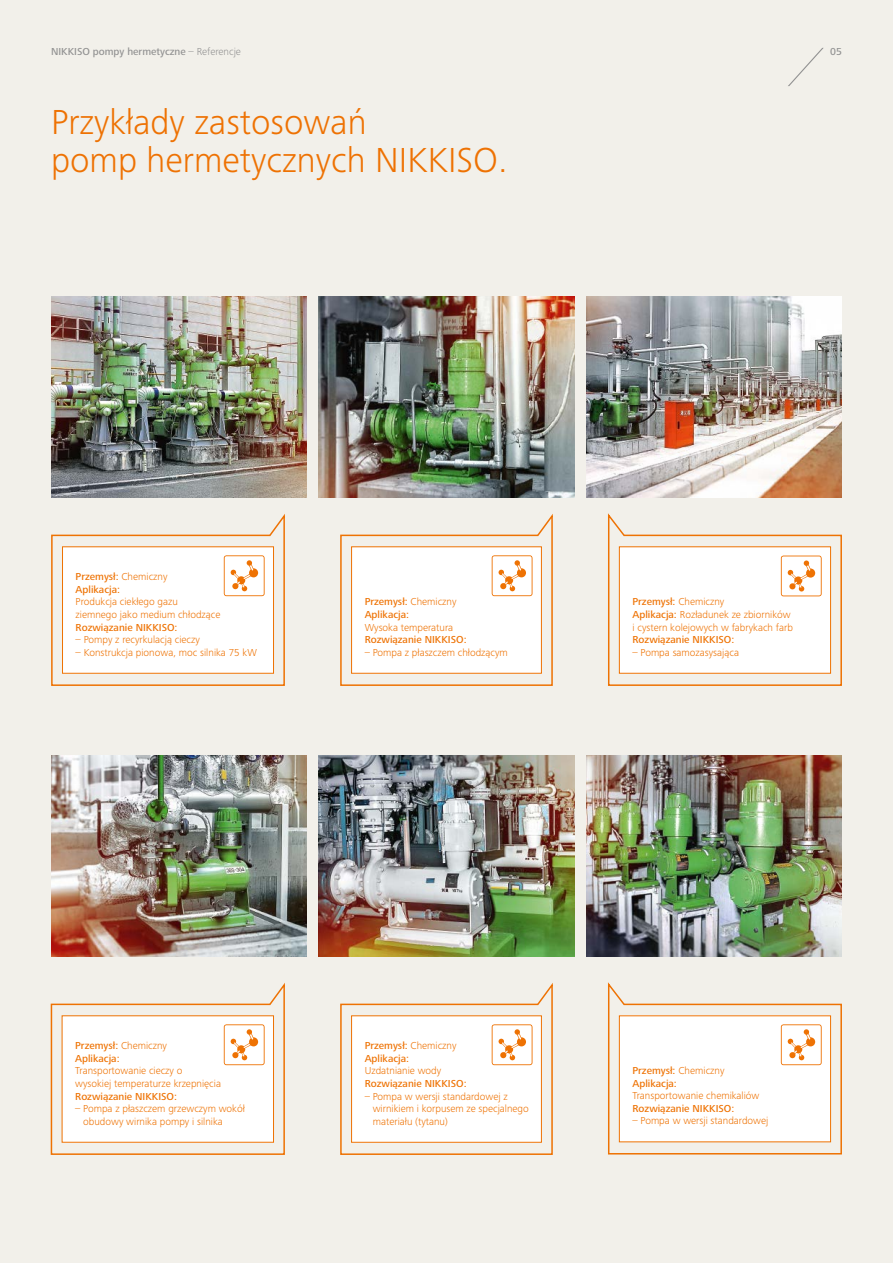
<style>
.page{position:relative;width:893px;height:1263px;background:#f2f0ea}
.page>*{position:absolute;margin:0;border:0;box-sizing:border-box;transform-origin:0 0}
.t1{font:300 36px/38.2px "Frutiger Next LTW1 G";color:#ee7203}
.t2{font:300 10.5px/12.6px "Frutiger Next LTW1 G";color:#ee7203}
.t3{font:500 10.5px/12.6px "Frutiger Next LTW1 G";color:#ee7203}
.t4{font:500 10.5px "Frutiger Next LTW1 G";color:#929292}
.s1{font-weight:300}
.s2{font-weight:500}
</style>
<div class="page">
<img style="left:51px;top:756px;width:255px;height:201px">
<img style="left:587px;top:756px;width:255px;height:201px">
<img style="left:587px;top:297px;width:255px;height:200px">
<img style="left:51px;top:297px;width:255px;height:200px">
<img style="left:319px;top:756px;width:255px;height:201px">
<img style="left:319px;top:297px;width:255px;height:200px">
<svg style="left:788px;top:47px;width:36px;height:40px"></svg>
<svg style="left:50px;top:983px;width:235px;height:172px"></svg>
<svg style="left:51px;top:514px;width:234px;height:172px"></svg>
<svg style="left:340px;top:983px;width:213px;height:172px"></svg>
<svg style="left:340px;top:514px;width:213px;height:172px"></svg>
<svg style="left:608px;top:982px;width:234px;height:173px"></svg>
<svg style="left:608px;top:513px;width:234px;height:173px"></svg>
<p class="t4" style="left:51px;top:46px;width:191px">NIKKISO pompy hermetyczne <span class="s1">– Referencje</span></p>
<p class="t4" style="left:830px;top:46px;width:13px">05</p>
<h1 class="t1" style="left:51px;top:103px;width:458px">Przykłady zastosowań<br>pomp hermetycznych NIKKISO.</h1>
<p class="t3" style="left:76px;top:571px;width:93px">Przemysł: <span class="s1">Chemiczny<br></span>Aplikacja:</p>
<p class="t2" style="left:76px;top:596px;width:146px">Produkcja ciekłego gazu ziemnego jako medium chłodzące</p>
<p class="t3" style="left:76px;top:621px;width:103px">Rozwiązanie NIKKISO:</p>
<p class="t2" style="left:76px;top:633px;width:126px">– Pompy z recyrkulacją cieczy</p>
<p class="t2" style="left:76px;top:646px;width:183px">– Konstrukcja pionowa, moc silnika 75 kW</p>
<p class="t3" style="left:365px;top:596px;width:93px">Przemysł: <span class="s1">Chemiczny<br></span>Aplikacja:</p>
<p class="t2" style="left:365px;top:621px;width:90px">Wysoka temperatura</p>
<p class="t3" style="left:365px;top:634px;width:103px">Rozwiązanie NIKKISO:</p>
<p class="t2" style="left:365px;top:646px;width:145px">– Pompa z płaszczem chłodzącym</p>
<p class="t2" style="left:632px;top:596px;width:162px"><span class="s2">Przemysł:</span> Chemiczny<br><span class="s2">Aplikacja:</span> Rozładunek ze zbiorników i cystern kolejowych w fabrykach farb</p>
<p class="t3" style="left:632px;top:634px;width:103px">Rozwiązanie NIKKISO:</p>
<p class="t2" style="left:632px;top:646px;width:108px">– Pompa samozasysająca</p>
<p class="t3" style="left:75px;top:1040px;width:93px">Przemysł: <span class="s1">Chemiczny<br></span>Aplikacja:</p>
<p class="t2" style="left:75px;top:1065px;width:147px">Transportowanie cieczy o wysokiej temperaturze krzepnięcia</p>
<p class="t3" style="left:75px;top:1090px;width:103px">Rozwiązanie NIKKISO:</p>
<p class="t2" style="left:83px;top:1102px;width:163px;text-indent:-8px">– Pompa z płaszczem grzewczym wokół obudowy wirnika pompy i silnika</p>
<p class="t3" style="left:365px;top:1040px;width:93px">Przemysł: <span class="s1">Chemiczny<br></span>Aplikacja:</p>
<p class="t2" style="left:365px;top:1065px;width:78px">Uzdatnianie wody</p>
<p class="t3" style="left:365px;top:1077px;width:103px">Rozwiązanie NIKKISO:</p>
<p class="t2" style="left:373px;top:1090px;width:158px;text-indent:-8px">– Pompa w wersji standardowej z wirnikiem i korpusem ze specjalnego materiału (tytanu)</p>
<p class="t3" style="left:632px;top:1064px;width:94px">Przemysł: <span class="s1">Chemiczny<br></span>Aplikacja:</p>
<p class="t2" style="left:632px;top:1089px;width:129px">Transportowanie chemikaliów</p>
<p class="t3" style="left:632px;top:1102px;width:103px">Rozwiązanie NIKKISO:</p>
<p class="t2" style="left:632px;top:1115px;width:137px">– Pompa w wersji standardowej</p>
</div>
